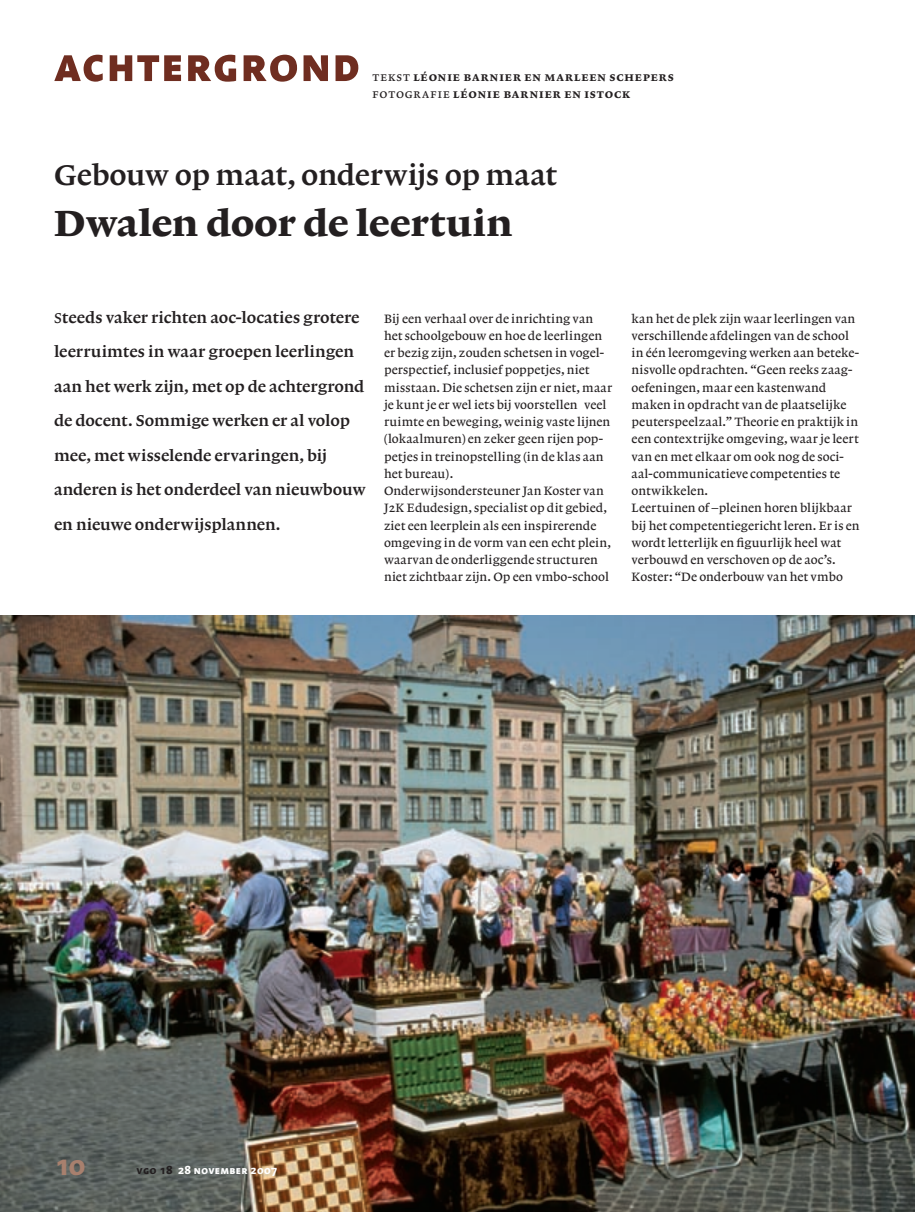
<style>
.page{position:relative;width:915px;height:1212px;background:#fff}
.page>*{position:absolute;margin:0;border:0;box-sizing:border-box;transform-origin:0 0}
.t1{font:700 52.5px "Linotype Aroma SC";letter-spacing:.015em;color:#6f2d20}
.t2{font:500 38.25px "Lexicon No 1 Roman E";color:#231f20}
.t3{font:500 30px "Lexicon No 1 Roman C";letter-spacing:-.01em;color:#231f20}
.t4{font:700 30px "Linotype Aroma";color:#a8806e}
.t5{font:500 16.5px/34.5px "Lexicon No 1 Roman C";color:#231f20}
.t6{font:500 12.75px/17.2px "Lexicon No 1 Roman A";letter-spacing:.01em;color:#231f20}
.t7{font:12.75px/17.2px "Lexicon No 1 Roman D Exp";letter-spacing:.07em;color:#231f20}
.t8{font:700 12px "Linotype Aroma SC";letter-spacing:.02em;color:#fff}
.s1{font-family:"Lexicon No 1 Roman A Exp"}
.s2{font-family:"Lexicon No 1 Roman A";font-size:15px}
.s3{color:#231f20}
</style>
<div class="page">
<img style="left:0;top:616px;width:914px;height:596px">
<h1 class="t1" style="left:54px;top:28px;width:308px">achtergrond</h1>
<p class="t7" style="left:372px;top:68px;width:303px"><span class="s1">tekst</span> léonie barnier en marleen schepers <span class="s1">fotografie</span> léonie barnier en istock</p>
<h3 class="t3" style="left:54px;top:158px;width:504px">Gebouw op maat, onderwijs op maat</h3>
<h2 class="t2" style="left:54px;top:202px;width:460px">Dwalen door de leertuin</h2>
<p class="t5" style="left:54px;top:300px;width:313px"><span class="s2">S</span>teeds vaker richten aoc-locaties grotere leerruimtes in waar groepen leerlingen aan het werk zijn, met op de achtergrond de docent. Sommige werken er al volop mee, met wisselende ervaringen, bij anderen is het onderdeel van nieuwbouw en nieuwe onderwijsplannen.</p>
<p class="t6" style="left:384px;top:310px;width:230px">Bij een verhaal over de inrichting van het schoolgebouw en hoe de leerlingen er bezig zijn, zouden schetsen in vogel&shy;perspectief, inclusief poppetjes, niet misstaan. Die schetsen zijn er niet, maar je kunt je er wel iets bij voorstellen… veel ruimte en beweging, weinig vaste lijnen (lokaalmuren) en zeker geen rijen pop&shy;petjes in treinopstelling (in de klas aan het bureau).<br>Onderwijsondersteuner Jan Koster van J2K Edudesign, specialist op dit gebied, ziet een leerplein als een inspirerende omgeving in de vorm van een echt plein, waarvan de onderliggende structuren niet zichtbaar zijn. Op een vmbo-school</p>
<p class="t6" style="left:631px;top:310px;width:229px">kan het de plek zijn waar leerlingen van verschillende afdelingen van de school in één leeromgeving werken aan beteke&shy;nisvolle opdrachten. “Geen reeks zaag&shy;oefeningen, maar een kastenwand maken in opdracht van de plaatselijke peuterspeelzaal.” Theorie en praktijk in een contextrijke omgeving, waar je leert van en met elkaar om ook nog de soci&shy;aal-communicatieve competenties te ontwikkelen.<br>Leertuinen of –pleinen horen blijkbaar bij het competentiegericht leren. Er is en wordt letterlijk en figuurlijk heel wat verbouwd en verschoven op de aoc’s.<br>Koster: “De onderbouw van het vmbo</p>
<h3 class="t4" style="left:54px;top:1144px;width:33px">10</h3>
<p class="t8" style="left:136px;top:1162px;width:142px"><span class="s3">vgo 18</span> 28 november 2007</p>
</div>
